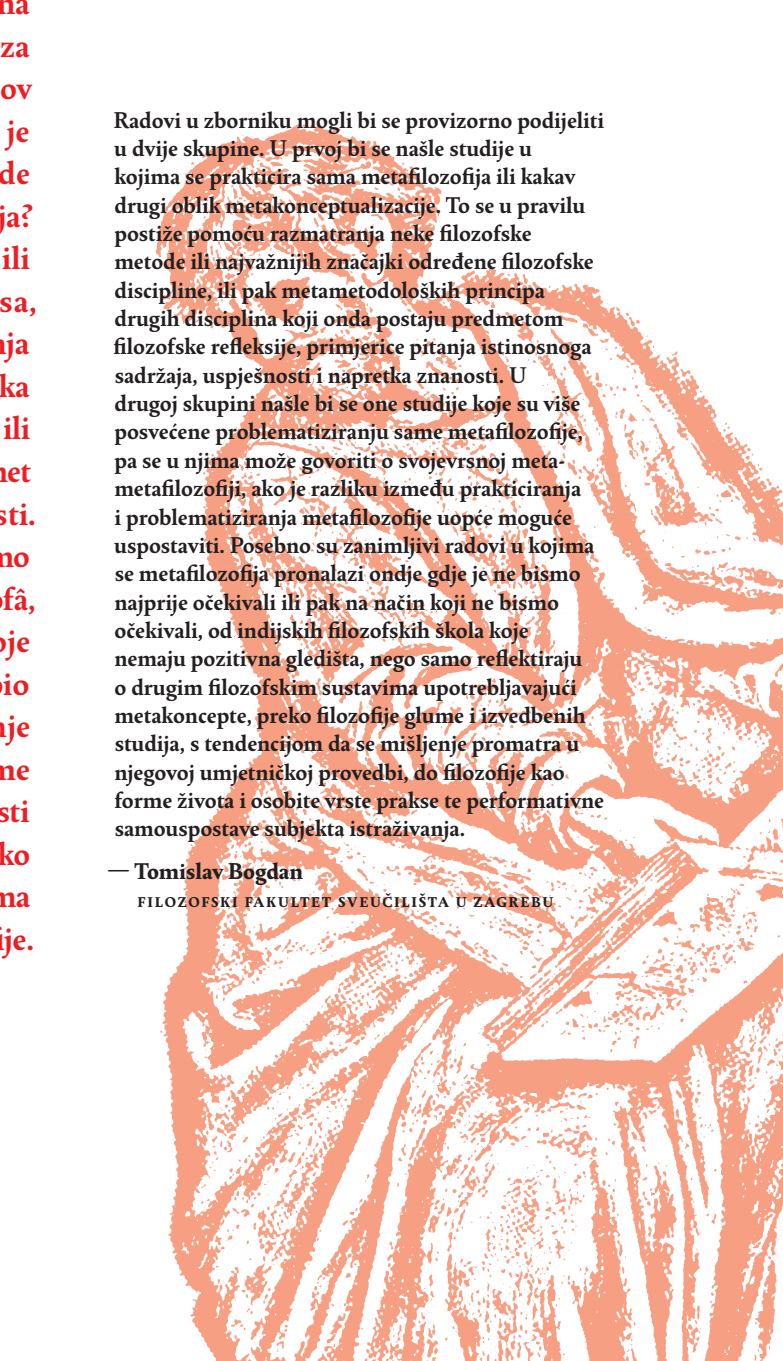
<style>
.page{position:relative;width:783px;height:1361px;background:#fff}
.page>*{position:absolute;margin:0;border:0;box-sizing:border-box;transform-origin:0 0}
.t1{font:500 34px/42.6px "Bara Std";letter-spacing:-.05em;color:#ee1d23;text-align:center}
.t2{font:500 24px/28.4px "Bara Std";letter-spacing:-.005em;color:#231f20}
.t3{font:24px "Bara Std Bld";letter-spacing:-.005em;color:#231f20}
.t4{font:500 20px "Bara Std";letter-spacing:.055em;color:#231f20}
.s1{font-family:"Bara Std";font-weight:500}
</style>
<div class="page">
<img style="left:155px;top:124px;width:627px;height:1237px">
<h1 class="t1" style="left:-14px;top:-18px;width:52px">na za ov je de a? ili sa, ja ka ili et sti. mo fâ, je io je me sti ko ma je.</h1>
<p class="t2" style="left:114px;top:106px;width:492px">Radovi u zborniku mogli bi se provizorno podijeliti u dvije skupine. U prvoj bi se našle studije u<br>kojima se prakticira sama metafilozofija ili kakav drugi oblik metakonceptualizacije. To se u pravilu postiže pomoću razmatranja neke filozofske metode ili najvažnijih značajki određene filozofske discipline, ili pak metametodoloških principa drugih disciplina koji onda postaju predmetom filozofske refleksije, primjerice pitanja istinosnoga sadržaja, uspješnosti i napretka znanosti. U<br>drugoj skupini našle bi se one studije koje su više posvećene problematiziranju same metafilozofije, pa se u njima može govoriti o svojevrsnoj meta&shy;metafilozofiji, ako je razliku između prakticiranja<br>i problematiziranja metafilozofije uopće moguće uspostaviti. Posebno su zanimljivi radovi u kojima se metafilozofija pronalazi ondje gdje je ne bismo najprije očekivali ili pak na način koji ne bismo očekivali, od indijskih filozofskih škola koje nemaju pozitivna gledišta, nego samo reflektiraju<br>o drugim filozofskim sustavima upotrebljavajući metakoncepte, preko filozofije glume i izvedbenih studija, s tendencijom da se mišljenje promatra u njegovoj umjetničkoj provedbi, do filozofije kao forme života i osobite vrste prakse te performativne samouspostave subjekta istraživanja.</p>
<p class="t3" style="left:107px;top:857px;width:198px"><span class="s1">—</span> Tomislav Bogdan</p>
<p class="t4" style="left:137px;top:889px;width:417px">Filozofski fakultet Sveučilišta u Zagrebu</p>
</div>
